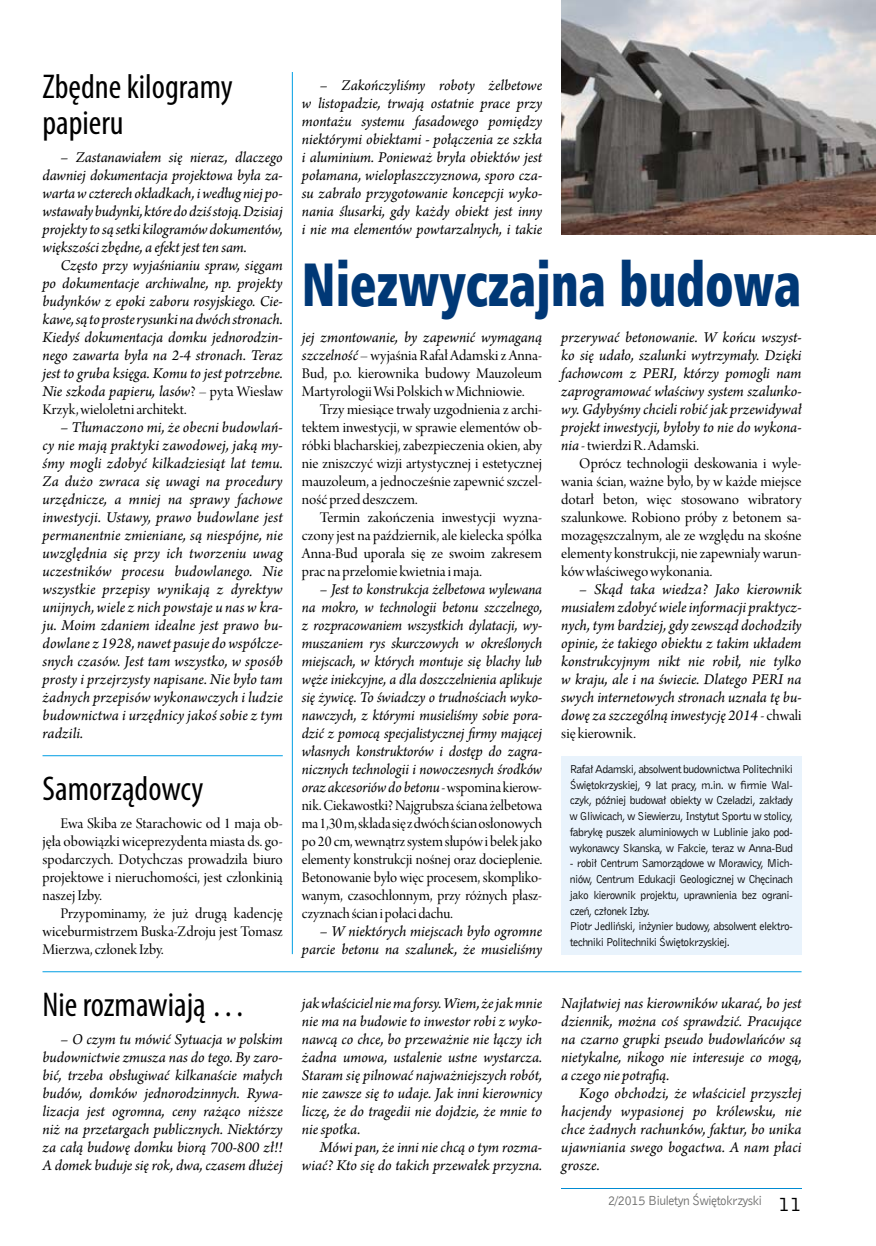
<style>
.page{position:relative;width:876px;height:1246px;background:#fff}
.page>*{position:absolute;margin:0;border:0;box-sizing:border-box;transform-origin:0 0}
.t1{font:61.8px "Humnst 777 X Blk Cn EU";color:#003876;scale:.8 1}
.t2{font:condensed 34.5px/36px "Myriad Pro";color:#000}
.t3{font:italic 15.75px/18px "Arno Pro";letter-spacing:-.005em;color:#000;text-align:justify}
.t4{font:15.75px/18px "Arno Pro Display";color:#000;text-align:justify}
.t5{font:13.5px "Bell Gothic EU";letter-spacing:-.05em;color:#6f6f6e}
.t6{font:11.7px/15.8px "Bell Gothic EU";letter-spacing:-.05em;color:#000;text-align:justify}
.s1{font-family:"Arno Pro Display";font-style:normal}
.s2{font-family:"Arno Pro";font-style:italic}
.s3{font-size:21px;color:#000}
</style>
<div class="page">
<hr style="left:561px;top:1188px;width:240px;height:1px;background:#008bd2">
<div style="left:561px;top:756px;width:240px;height:198px;background:#e9f3fc"></div>
<img style="left:561px;top:0;width:315px;height:234px">
<hr style="left:292px;top:72px;width:1px;height:882px;background:#009ee3">
<hr style="left:43px;top:755px;width:240px;height:1px;background:#009ee3">
<hr style="left:43px;top:971px;width:758px;height:1px;background:#009ee3">
<h2 class="t2" style="left:43px;top:68px;width:192px">Zbędne kilogramy papieru</h2>
<p class="t3" style="left:43px;top:149px;width:242px;text-indent:18px">– Zastanawiałem się nieraz, dlaczego dawniej dokumentacja projektowa była za&shy;warta wczterech okładkach, iwedług niej po&shy;wstawały budynki, które do dziś stoją. Dzisiaj projekty to są setki kilogramów dokumentów, większości zbędne, a efekt jest ten sam.</p>
<p class="t3" style="left:43px;top:257px;width:242px;text-indent:18px">Często przy wyjaśnianiu spraw, sięgam po dokumentacje archiwalne, np. projekty budynków z epoki zaboru rosyjskiego. Cie&shy;kawe, są to proste rysunki na dwóch stronach.<br>Kiedyś dokumentacja domku jednorodzin&shy;nego zawarta była na 2-4 stronach. Teraz jest to gruba księga. Komu to jest potrzebne.<br>Nie szkoda papieru, lasów<span class="s1">? – pyta Wiesław</span></p>
<p class="t4" style="left:43px;top:401px;width:145px">Krzyk, wieloletni architekt.</p>
<p class="t3" style="left:43px;top:419px;width:242px;text-indent:18px">– Tłumaczono mi, że obecni budowlań&shy;cy nie mają praktyki zawodowej, jaką my&shy;śmy mogli zdobyć kilkadziesiąt lat temu.<br>Za dużo zwraca się uwagi na procedury urzędnicze, a mniej na sprawy fachowe inwestycji. Ustawy, prawo budowlane jest permanentnie zmieniane, są niespójne, nie uwzględnia się przy ich tworzeniu uwag uczestników procesu budowlanego. Nie wszystkie przepisy wynikają z dyrektyw unijnych, wiele z nich powstaje u nas w kra&shy;ju. Moim zdaniem idealne jest prawo bu&shy;dowlane z 1928, nawet pasuje do współcze&shy;snych czasów. Jest tam wszystko, w sposób prosty i przejrzysty napisane. Nie było tam żadnych przepisów wykonawczych i ludzie budownictwa i urzędnicy jakoś sobie z tym radzili.</p>
<h2 class="t2" style="left:43px;top:770px;width:162px">Samorządowcy</h2>
<p class="t4" style="left:43px;top:815px;width:242px;text-indent:18px">Ewa Skiba ze Starachowic od 1 maja ob&shy;jęła obowiązki wiceprezydenta miasta ds. go&shy;spodarczych. Dotychczas prowadziła biuro projektowe i nieruchomości, jest członkinią naszej Izby.</p>
<p class="t4" style="left:43px;top:905px;width:242px;text-indent:18px">Przypominamy, że już drugą kadencję wiceburmistrzem Buska-Zdroju jest Tomasz Mierzwa, członek Izby.</p>
<h2 class="t2" style="left:43px;top:986px;width:205px">Nie rozmawiają …</h2>
<p class="t3" style="left:43px;top:1031px;width:242px;text-indent:18px">– O czym tu mówić Sytuacja w polskim budownictwie zmusza nas do tego. By zaro&shy;bić, trzeba obsługiwać kilkanaście małych budów, domków jednorodzinnych. Rywa&shy;lizacja jest ogromna, ceny rażąco niższe niż na przetargach publicznych. Niektórzy za całą budowę domku biorą 700-800 zł!!<br>A domek buduje się rok, dwa, czasem dłużej</p>
<p class="t3" style="left:302px;top:77px;width:242px;text-indent:18px">– Zakończyliśmy roboty żelbetowe w listopadzie, trwają ostatnie prace przy montażu systemu fasadowego pomiędzy niektórymi obiektami - połączenia ze szkła i aluminium. Ponieważ bryła obiektów jest połamana, wielopłaszczyznowa, sporo cza&shy;su zabrało przygotowanie koncepcji wyko&shy;nania ślusarki, gdy każdy obiekt jest inny i nie ma elementów powtarzalnych, i takie</p>
<h1 class="t1" style="left:302px;top:245px;width:626px">Niezwyczajna budowa</h1>
<p class="t3" style="left:302px;top:329px;width:242px">jej zmontowanie, by zapewnić wymaganą</p>
<p class="t4" style="left:302px;top:347px;width:242px"><span class="s2">szczelność</span> – wyjaśnia Rafał Adamski z Anna-Bud, p.o. kierownika budowy Mauzoleum Martyrologii Wsi Polskich wMichniowie.</p>
<p class="t4" style="left:302px;top:401px;width:242px;text-indent:18px">Trzy miesiące trwały uzgodnienia z archi&shy;tektem inwestycji, w sprawie elementów ob&shy;róbki blacharskiej, zabezpieczenia okien, aby nie zniszczyć wizji artystycznej i estetycznej mauzoleum, a jednocześnie zapewnić szczel&shy;ność przed deszczem.</p>
<p class="t4" style="left:302px;top:509px;width:242px;text-indent:18px">Termin zakończenia inwestycji wyzna&shy;czony jest na październik, ale kielecka spółka Anna-Bud uporała się ze swoim zakresem prac na przełomie kwietnia imaja.</p>
<p class="t3" style="left:302px;top:581px;width:242px;text-indent:18px">– Jest to konstrukcja żelbetowa wylewana na mokro, w technologii betonu szczelnego, z rozpracowaniem wszystkich dylatacji, wy&shy;muszaniem rys skurczowych w określonych miejscach, w których montuje się blachy lub węże iniekcyjne, a dla doszczelnienia aplikuje się żywicę. To świadczy o trudnościach wyko&shy;nawczych, z którymi musieliśmy sobie pora&shy;dzić z pomocą specjalistycznej firmy mającej własnych konstruktorów i dostęp do zagra&shy;nicznych technologii i nowoczesnych środków oraz akcesoriów do betonu <span class="s1">- wspomina kierow-</span></p>
<p class="t4" style="left:302px;top:797px;width:242px">nik. Ciekawostki? Najgrubsza ściana żelbetowa ma 1,30 m, składa się zdwóch ścian osłonowych po 20 cm, wewnątrz system słupów i belek jako elementy konstrukcji nośnej oraz docieplenie.<br>Betonowanie było więc procesem, skompliko&shy;wanym, czasochłonnym, przy różnych płasz&shy;czyznach ścian i połaci dachu.</p>
<p class="t3" style="left:302px;top:923px;width:242px;text-align:right">– W niektórych miejscach było ogromne parcie betonu na szalunek, że musieliśmy</p>
<p class="t3" style="left:561px;top:329px;width:242px">przerywać betonowanie. W końcu wszyst&shy;ko się udało, szalunki wytrzymały. Dzięki fachowcom z PERI, którzy pomogli nam zaprogramować właściwy system szalunko&shy;wy. Gdybyśmy chcieli robić jak przewidywał projekt inwestycji, byłoby to nie do wykona-</p>
<p class="t4" style="left:561px;top:437px;width:139px"><span class="s2">nia</span> - twierdzi R.Adamski.</p>
<p class="t4" style="left:579px;top:455px;width:224px">Oprócz technologii deskowania i wyle-</p>
<p class="t4" style="left:561px;top:473px;width:242px">wania ścian, ważne było, by w każde miejsce</p>
<p class="t4" style="left:561px;top:491px;width:242px">dotarł beton, więc stosowano wibratory</p>
<p class="t4" style="left:561px;top:509px;width:242px">szalunkowe. Robiono próby z betonem sa-</p>
<p class="t4" style="left:561px;top:527px;width:242px">mozagęszczalnym, ale ze względu na skośne</p>
<p class="t4" style="left:561px;top:545px;width:242px">elementy konstrukcji, nie zapewniały warun-</p>
<p class="t4" style="left:561px;top:563px;width:152px">ków właściwego wykonania.</p>
<p class="t3" style="left:561px;top:581px;width:242px;text-indent:18px">– Skąd taka wiedza? Jako kierownik musiałem zdobyć wiele informacji praktycz&shy;nych, tym bardziej, gdy zewsząd dochodziły opinie, że takiego obiektu z takim układem konstrukcyjnym nikt nie robił, nie tylko w kraju, ale i na świecie. Dlatego PERI na swych internetowych stronach uznała tę bu&shy;dowę za szczególną inwestycję 2014 <span class="s1">- chwali</span></p>
<p class="t4" style="left:561px;top:725px;width:76px">się kierownik.</p>
<p class="t6" style="left:570px;top:761px;width:225px">Rafał Adamski, absolwent budownictwa Politechniki Świętokrzyskiej, 9 lat pracy, m.in. w firmie Wal&shy;czyk, później budował obiekty w Czeladzi, zakłady w Gliwicach, w Siewierzu, Instytut Sportu w stolicy, fabrykę puszek aluminiowych w Lublinie jako pod&shy;wykonawcy Skanska, w Fakcie, teraz w Anna-Bud</p>
<p class="t6" style="left:570px;top:855px;width:225px;text-align:left">- robił Centrum Samorządowe w Morawicy, Mich&shy;niów, Centrum Edukacji Geologicznej w Chęcinach jako kierownik projektu, uprawnienia bez ograni&shy;czeń, członek Izby.<br>Piotr Jedliński, inżynier budowy, absolwent elektro&shy;techniki Politechniki Świętokrzyskiej.</p>
<p class="t3" style="left:302px;top:995px;width:242px">jak właściciel nie ma forsy. Wiem, że jak mnie nie ma na budowie to inwestor robi z wyko&shy;nawcą co chce, bo przeważnie nie łączy ich żadna umowa, ustalenie ustne wystarcza.<br>Staram się pilnować najważniejszych robót, nie zawsze się to udaje. Jak inni kierownicy liczę, że do tragedii nie dojdzie, że mnie to nie spotka.</p>
<p class="t3" style="left:302px;top:1139px;width:242px;text-align:right">Mówi pan, że inni nie chcą o tym rozma&shy;wiać? Kto się do takich przewałek przyzna.</p>
<p class="t3" style="left:561px;top:995px;width:242px">Najłatwiej nas kierowników ukarać, bo jest dziennik, można coś sprawdzić. Pracujące na czarno grupki pseudo budowlańców są nietykalne, nikogo nie interesuje co mogą, a czego nie potrafią.</p>
<p class="t3" style="left:561px;top:1085px;width:242px;text-indent:18px">Kogo obchodzi, że właściciel przyszłej hacjendy wypasionej po królewsku, nie chce żadnych rachunków, faktur, bo unika ujawniania swego bogactwa. A nam płaci grosze.</p>
<p class="t5" style="left:608px;top:1192px;width:195px">2/2015 Biuletyn Świętokrzyski <span class="s3">11</span></p>
</div>
